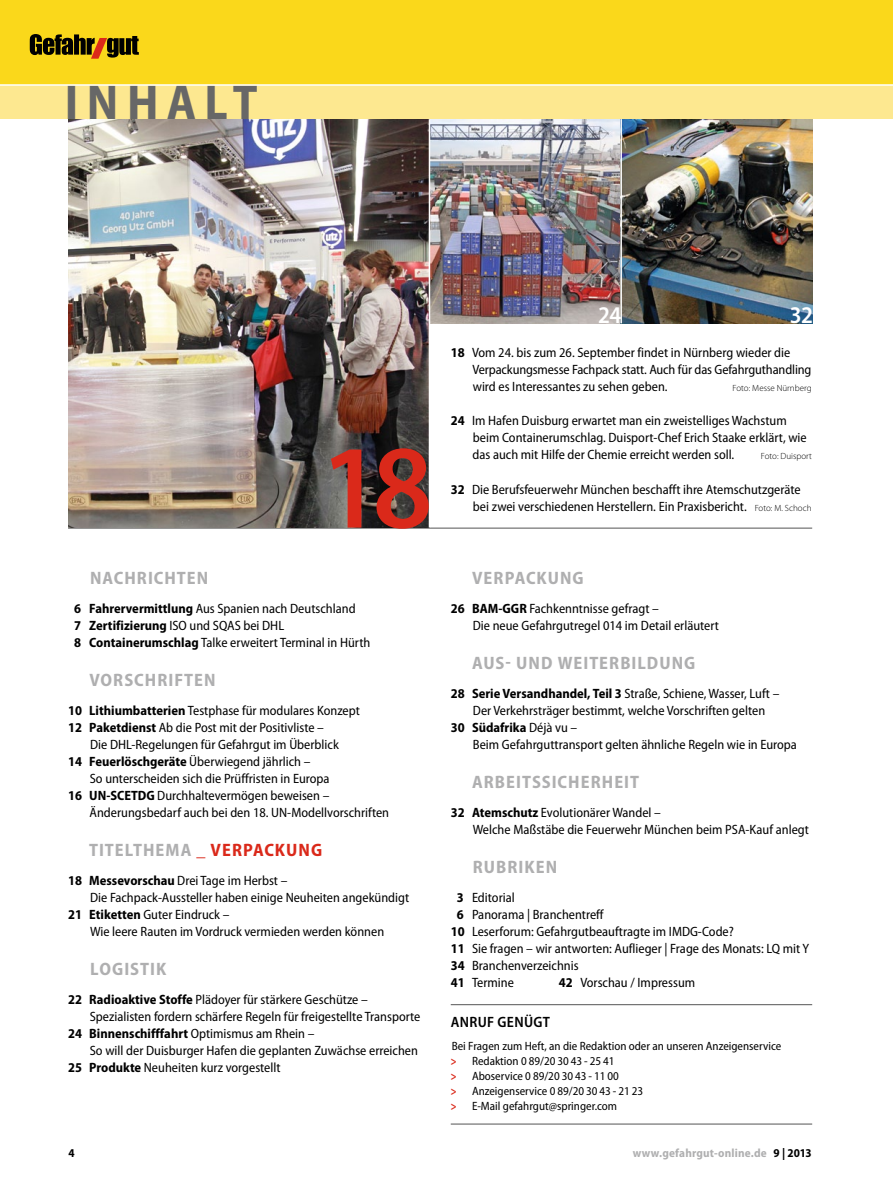
<style>
.page{position:relative;width:893px;height:1187px;background:#fff}
.page>*{position:absolute;margin:0;border:0;box-sizing:border-box;transform-origin:0 0}
.Vorschau_Titel{font:600 semi-condensed 120px "Myriad Pro";color:#da291a}
.Titel_3{font:700 semi-condensed 49.5px "Myriad Pro";letter-spacing:.165em;color:#676767}
.Vorschau_Titel-2{font:600 semi-condensed 24px "Myriad Pro";color:#fff}
.Rubrik{font:700 semi-condensed 18px "Myriad Pro";letter-spacing:.055em;color:#afafb0}
.Rubrik-2{font:700 semi-condensed 18px "Myriad Pro";letter-spacing:.055em;color:#da291a}
.Überschrift{font:600 semi-condensed 15px "Myriad Pro";letter-spacing:.025em;color:#000}
.Dachzeile{font:semi-condensed 13.5px/17px "Myriad Pro";color:#000}
.Literatur{font:semi-condensed 12px "Myriad Pro";color:#000}
.Fusszeile{font:700 semi-condensed 12px "Myriad Pro";letter-spacing:.015em;color:#afafb0}
.Pagina{font:700 semi-condensed 12px "Myriad Pro";color:#000}
.Dachzeile-2{font:300 9px "Myriad Pro";color:#000}
.s1{font-weight:700}
.s2{color:#afafb0}
.s3{font-weight:300;font-stretch:normal;font-size:9px}
.s4{font-weight:700;font-stretch:normal;color:#da291a}
.s5{color:#000}
</style>
<div class="page">
<div style="left:0;top:0;width:893px;height:84px;background:#fad81b"></div>
<div style="left:0;top:86px;width:893px;height:33px;background:#fde890"></div>
<svg style="left:30px;top:34px;width:109px;height:25px"></svg>
<hr style="left:68px;top:527px;width:744px;height:1px;background:#676767">
<img style="left:430px;top:119px;width:190px;height:204px">
<img style="left:622px;top:119px;width:190px;height:204px">
<hr style="left:451px;top:1123px;width:361px;height:1px;background:#676767">
<hr style="left:451px;top:1003px;width:361px;height:2px;background:#676767">
<img style="left:68px;top:119px;width:361px;height:408px">
<p class="Titel_3" style="left:65px;top:75px;width:194px">INHALT</p>
<p class="Vorschau_Titel" style="left:321px;top:421px;width:113px">18</p>
<p class="Rubrik" style="left:90px;top:568px;width:120px">NACHRICHTEN</p>
<p class="Dachzeile" style="left:74px;top:600px;width:283px"><span class="s1">6 Fahrervermittlung</span> Aus Spanien nach Deutschland</p>
<p class="Dachzeile" style="left:74px;top:617px;width:211px"><span class="s1">7 Zertifizierung</span> ISO und SQAS bei DHL</p>
<p class="Dachzeile" style="left:74px;top:634px;width:298px"><span class="s1">8 Containerumschlag</span> Talke erweitert Terminal in Hürth</p>
<p class="Rubrik" style="left:89px;top:669px;width:128px">VORSCHRIFTEN</p>
<p class="Dachzeile" style="left:68px;top:702px;width:293px"><span class="s1">10 Lithiumbatterien</span> Testphase für modulares Konzept</p>
<p class="Dachzeile" style="left:90px;top:719px;width:250px;text-indent:-22px"><span class="s1">12 Paketdienst</span> Ab die Post mit der Positivliste –<br>Die DHL-Regelungen für Gefahrgut im Überblick</p>
<p class="Dachzeile" style="left:90px;top:753px;width:241px;text-indent:-22px"><span class="s1">14 Feuerlöschgeräte</span> Überwiegend jährlich –<br>So unterscheiden sich die Prüffristen in Europa</p>
<p class="Dachzeile" style="left:90px;top:787px;width:301px;text-indent:-21px"><span class="s1">16 UN-SCETDG</span> Durchhaltevermögen beweisen –<br>Änderungsbedarf auch bei den 18. UN-Modellvorschriften</p>
<p class="Rubrik-2" style="left:89px;top:840px;width:235px"><span class="s2">TITELTHEMA</span> _ VERPACKUNG</p>
<p class="Dachzeile" style="left:90px;top:872px;width:321px;text-indent:-22px"><span class="s1">18 Messevorschau</span> Drei Tage im Herbst –<br>Die Fachpack-Aussteller haben einige Neuheiten angekündigt</p>
<p class="Dachzeile" style="left:90px;top:906px;width:296px;text-indent:-22px"><span class="s1">21 Etiketten</span> Guter Eindruck –<br>Wie leere Rauten im Vordruck vermieden werden können</p>
<p class="Rubrik" style="left:90px;top:959px;width:78px">LOGISTIK</p>
<p class="Dachzeile" style="left:90px;top:991px;width:332px;text-indent:-22px"><span class="s1">22 Radioaktive Stoffe</span> Plädoyer für stärkere Geschütze –<br>Spezialisten fordern schärfere Regeln für freigestellte Transporte</p>
<p class="Dachzeile" style="left:90px;top:1025px;width:330px;text-indent:-22px"><span class="s1">24 Binnenschifffahrt</span> Optimismus am Rhein –<br>So will der Duisburger Hafen die geplanten Zuwächse erreichen</p>
<p class="Dachzeile" style="left:68px;top:1059px;width:214px"><span class="s1">25 Produkte</span> Neuheiten kurz vorgestellt</p>
<p class="Vorschau_Titel-2" style="left:598px;top:302px;width:25px">24</p>
<p class="Vorschau_Titel-2" style="left:790px;top:302px;width:25px">32</p>
<p class="Dachzeile" style="left:472px;top:344px;width:340px;text-indent:-22px"><span class="s1">18</span> Vom 24. bis zum 26. September findet in Nürnberg wieder die<br>Verpackungsmesse Fachpack statt. Auch für das Gefahrguthandling wird es Interessantes zu sehen geben.</p>
<p class="Dachzeile-2" style="left:733px;top:383px;width:81px">Foto: Messe Nürnberg</p>
<p class="Dachzeile" style="left:472px;top:413px;width:336px;text-indent:-22px"><span class="s1">24</span> Im Hafen Duisburg erwartet man ein zweistelliges Wachstum beim Containerumschlag. Duisport-Chef Erich Staake erklärt, wie das auch mit Hilfe der Chemie erreicht werden soll.</p>
<p class="Dachzeile-2" style="left:761px;top:451px;width:52px">Foto: Duisport</p>
<p class="Dachzeile" style="left:473px;top:481px;width:340px;text-indent:-22px"><span class="s1">32</span> Die Berufsfeuerwehr München beschafft ihre Atemschutzgeräte bei zwei verschiedenen Herstellern. Ein Praxisbericht. <span class="s3">Foto: M. Schoch</span></p>
<p class="Rubrik" style="left:472px;top:568px;width:113px">VERPACKUNG</p>
<p class="Dachzeile" style="left:473px;top:600px;width:248px;text-indent:-22px"><span class="s1">26 BAM-GGR</span> Fachkenntnisse gefragt –<br>Die neue Gefahrgutregel 014 im Detail erläutert</p>
<p class="Rubrik" style="left:472px;top:652px;width:225px">AUS- UND WEITERBILDUNG</p>
<p class="Dachzeile" style="left:451px;top:685px;width:330px;text-align:center"><span class="s1">28 Serie Versandhandel, Teil 3</span> Straße, Schiene, Wasser, Luft –<br>Der Verkehrsträger bestimmt, welche Vorschriften gelten</p>
<p class="Dachzeile" style="left:473px;top:719px;width:326px;text-indent:-22px"><span class="s1">30 Südafrika</span> Déjà vu –<br>Beim Gefahrguttransport gelten ähnliche Regeln wie in Europa</p>
<p class="Rubrik" style="left:472px;top:772px;width:168px">ARBEITSSICHERHEIT</p>
<p class="Dachzeile" style="left:473px;top:804px;width:338px;text-indent:-22px"><span class="s1">32 Atemschutz</span> Evolutionärer Wandel –<br>Welche Maßstäbe die Feuerwehr München beim PSA-Kauf anlegt</p>
<p class="Rubrik" style="left:473px;top:857px;width:86px">RUBRIKEN</p>
<p class="Dachzeile" style="left:457px;top:889px;width:59px"><span class="s1">3</span> Editorial</p>
<p class="Dachzeile" style="left:457px;top:906px;width:148px"><span class="s1">6</span> Panorama | Branchentreff</p>
<p class="Dachzeile" style="left:451px;top:923px;width:285px"><span class="s1">10</span> Leserforum: Gefahrgutbeauftragte im IMDG-Code?</p>
<p class="Dachzeile" style="left:451px;top:940px;width:360px"><span class="s1">11</span> Sie fragen – wir antworten: Auflieger | Frage des Monats: LQ mit Y</p>
<p class="Dachzeile" style="left:451px;top:957px;width:129px"><span class="s1">34</span> Branchenverzeichnis</p>
<p class="Dachzeile" style="left:451px;top:974px;width:65px"><span class="s1">41</span> Termine</p>
<p class="Dachzeile" style="left:559px;top:974px;width:138px"><span class="s1">42</span> Vorschau / Impressum</p>
<p class="Überschrift" style="left:451px;top:1013px;width:101px">ANRUF GENÜGT</p>
<p class="Literatur" style="left:452px;top:1039px;width:331px">Bei Fragen zum Heft, an die Redaktion oder an unseren Anzeigenservice</p>
<p class="Literatur" style="left:451px;top:1054px;width:165px"><span class="s4">&gt;</span> Redaktion 0 89/20 30 43 - 25 41</p>
<p class="Literatur" style="left:451px;top:1069px;width:169px"><span class="s4">&gt;</span> Aboservice 0 89/20 30 43 - 11 00</p>
<p class="Literatur" style="left:451px;top:1084px;width:194px"><span class="s4">&gt;</span> Anzeigenservice 0 89/20 30 43 - 21 23</p>
<p class="Literatur" style="left:451px;top:1099px;width:168px"><span class="s4">&gt;</span> E-Mail gefahrgut@springer.com</p>
<p class="Pagina" style="left:68px;top:1146px;width:8px">4</p>
<p class="Fusszeile" style="left:633px;top:1146px;width:180px">www.gefahrgut-online.de <span class="s5">9 | 2013</span></p>
</div>
